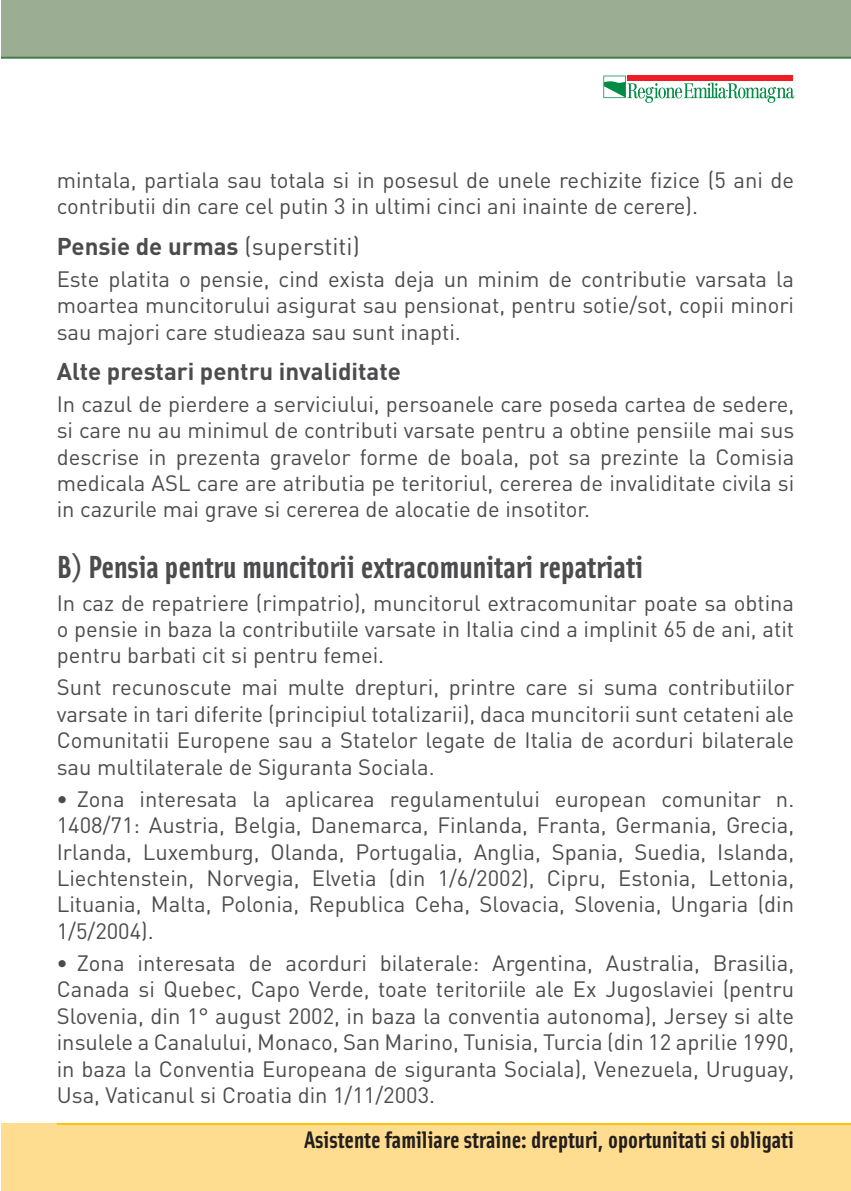
<style>
.page{position:relative;width:851px;height:1191px;background:#fff}
.page>*{position:absolute;margin:0;border:0;box-sizing:border-box;transform-origin:0 0}
.t1{font:32px "Solex Bold Lining";color:#4c4c4e}
.t2{font:24px "Solex Bold Lining";color:#231f1f}
.t3{font:700 24px "DIN";color:#4c4c4e}
.t4{font:22px/26.4px "DIN";color:#4c4c4e;text-align:justify}
.s1{font-weight:400}
.s2{font-weight:700}
</style>
<div class="page">
<div style="left:1px;top:1123px;width:849px;height:68px;background:#ffdd90"></div>
<div style="left:1px;top:1px;width:849px;height:56px;background:#9bad93"></div>
<svg style="left:1px;top:56px;width:849px;height:43px"></svg>
<svg style="left:603px;top:76px;width:190px;height:27px"></svg>
<hr style="left:57px;top:1123px;width:793px;height:2px;background:#ffc20d">
<p class="t4" style="left:57px;top:169px;width:739px">mintala, partiala sau totala si in posesul de unele rechizite fizice (5 ani de contributii din care cel putin 3 in ultimi cinci ani inainte de cerere).</p>
<p class="t3" style="left:57px;top:237px;width:304px">Pensie de urmas <span class="s1">(superstiti)</span></p>
<p class="t4" style="left:57px;top:268px;width:738px">Este platita o pensie, cind exista deja un minim de contributie varsata la moartea muncitorului asigurat sau pensionat, pentru sotie/sot, copii minori sau majori care studieaza sau sunt inapti.</p>
<p class="t3" style="left:57px;top:362px;width:346px">Alte prestari pentru invaliditate</p>
<p class="t4" style="left:57px;top:393px;width:739px">In cazul de pierdere a serviciului, persoanele care poseda cartea de sedere, si care nu au minimul de contributi varsate pentru a obtine pensiile mai sus descrise in prezenta gravelor forme de boala, pot sa prezinte la Comisia medicala ASL care are atributia pe teritoriul, cererea de invaliditate civila si in cazurile mai grave si cererea de alocatie de insotitor.</p>
<h1 class="t1" style="left:57px;top:556px;width:588px">B) Pensia pentru muncitorii extracomunitari repatriati</h1>
<p class="t4" style="left:57px;top:592px;width:738px">In caz de repatriere (rimpatrio), muncitorul extracomunitar poate sa obtina o pensie in baza la contributiile varsate in Italia cind a implinit 65 de ani, atit pentru barbati cit si pentru femei.</p>
<p class="t4" style="left:57px;top:677px;width:739px">Sunt recunoscute mai multe drepturi, printre care si suma contributiilor varsate in tari diferite (principiul totalizarii), daca muncitorii sunt cetateni ale Comunitatii Europene sau a Statelor legate de Italia de acorduri bilaterale sau multilaterale de Siguranta Sociala.</p>
<p class="t4" style="left:57px;top:788px;width:739px"><span class="s2">•</span> Zona interesata la aplicarea regulamentului european comunitar n.<br>1408/71: Austria, Belgia, Danemarca, Finlanda, Franta, Germania, Grecia, Irlanda, Luxemburg, Olanda, Portugalia, Anglia, Spania, Suedia, Islanda, Liechtenstein, Norvegia, Elvetia (din 1/6/2002), Cipru, Estonia, Lettonia, Lituania, Malta, Polonia, Republica Ceha, Slovacia, Slovenia, Ungaria (din 1/5/2004).</p>
<p class="t4" style="left:57px;top:952px;width:739px"><span class="s2">•</span> Zona interesata de acorduri bilaterale: Argentina, Australia, Brasilia, Canada si Quebec, Capo Verde, toate teritoriile ale Ex Jugoslaviei (pentru Slovenia, din 1° august 2002, in baza la conventia autonoma), Jersey si alte insulele a Canalului, Monaco, San Marino, Tunisia, Turcia (din 12 aprilie 1990, in baza la Conventia Europeana de siguranta Sociala), Venezuela, Uruguay, Usa, Vaticanul si Croatia din 1/11/2003.</p>
<p class="t2" style="left:304px;top:1131px;width:491px">Asistente familiare straine: drepturi, oportunitati si obligati</p>
</div>
